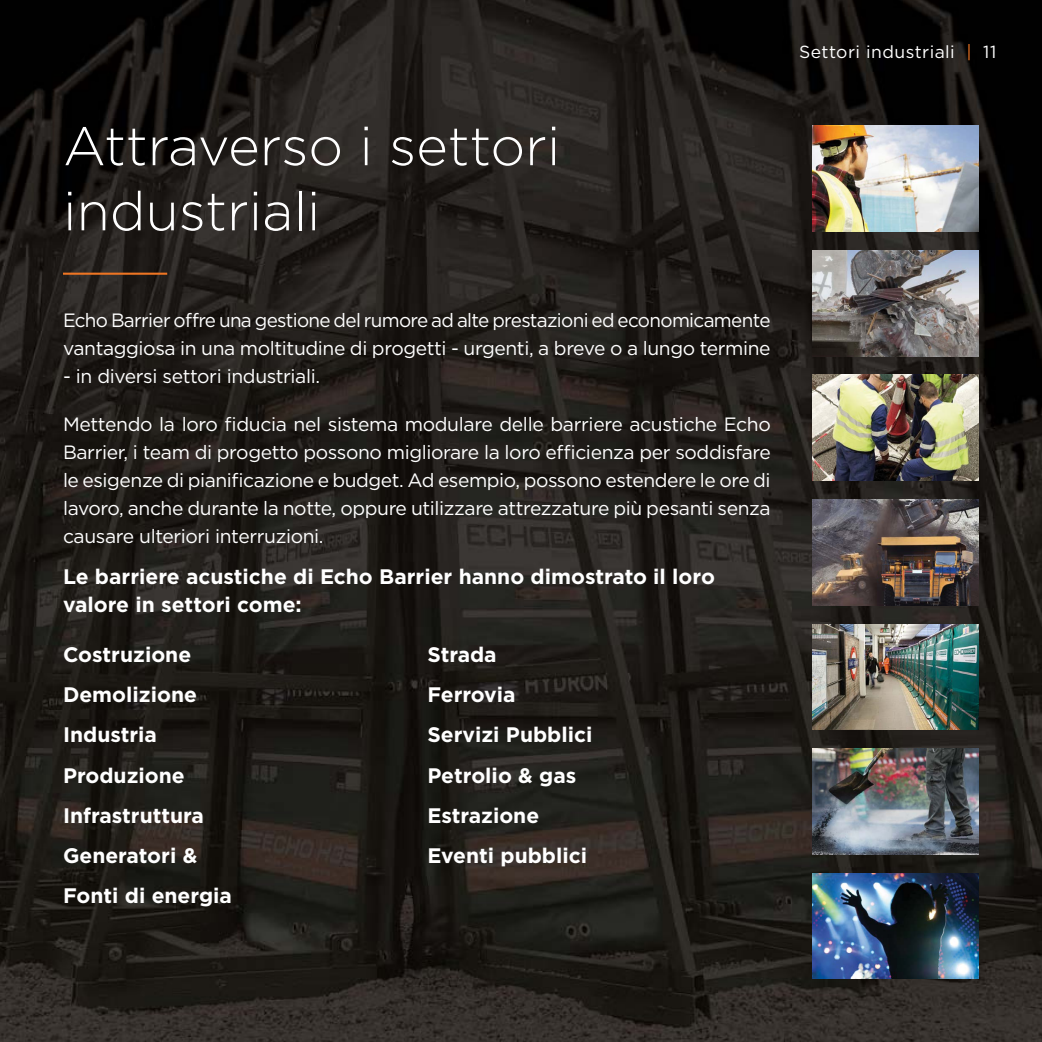
<style>
.page{position:relative;width:1042px;height:1042px;background:#fff}
.page>*{position:absolute;margin:0;border:0;box-sizing:border-box;transform-origin:0 0}
.t1{font:300 54.25px/65.1px "Gotham";color:#fff}
.t2{font:700 21px/28px "Gotham";color:#fff}
.Body_11_space_line_1{font:19.25px/28px "Gotham";letter-spacing:-.02em;color:#fff}
.bodycopy{font:17.5px "Gotham";letter-spacing:.025em;color:#fff}
.s1{color:#ee7523}
</style>
<div class="page">
<img style="left:1px;top:0;width:1041px;height:1042px">
<svg style="left:0;top:0;width:1px;height:1042px"></svg>
<img style="left:812px;top:126px;width:167px;height:105px">
<img style="left:812px;top:250px;width:167px;height:106px">
<img style="left:812px;top:748px;width:167px;height:106px">
<img style="left:812px;top:375px;width:167px;height:106px">
<img style="left:812px;top:499px;width:167px;height:106px">
<img style="left:812px;top:873px;width:167px;height:106px">
<img style="left:812px;top:624px;width:167px;height:106px">
<hr style="left:63px;top:273px;width:104px;height:2px;background:#ee7523">
<p class="t1" style="left:63px;top:113px;width:499px">Attraverso i settori industriali</p>
<p class="bodycopy" style="left:799px;top:41px;width:199px">Settori industriali <span class="s1">|</span> 11</p>
<p class="Body_11_space_line_1" style="left:63px;top:306px;width:709px">Echo Barrier offre una gestione del rumore ad alte prestazioni ed economicamente vantaggiosa in una moltitudine di progetti - urgenti, a breve o a lungo termine</p>
<p class="Body_11_space_line_1" style="left:63px;top:362px;width:259px">- in diversi settori industriali.</p>
<p class="Body_11_space_line_1" style="left:63px;top:410px;width:709px;text-align:justify">Mettendo la loro fiducia nel sistema modulare delle barriere acustiche Echo Barrier, i team di progetto possono migliorare la loro efficienza per soddisfare le esigenze di pianificazione e budget. Ad esempio, possono estendere le ore di lavoro, anche durante la notte, oppure utilizzare attrezzature più pesanti senza causare ulteriori interruzioni.</p>
<p class="t2" style="left:63px;top:561px;width:653px">Le barriere acustiche di Echo Barrier hanno dimostrato il loro valore in settori come:</p>
<p class="t2" style="left:63px;top:640px;width:130px">Costruzione</p>
<p class="t2" style="left:63px;top:680px;width:135px">Demolizione</p>
<p class="t2" style="left:63px;top:720px;width:95px">Industria</p>
<p class="t2" style="left:63px;top:760px;width:123px">Produzione</p>
<p class="t2" style="left:63px;top:801px;width:142px">Infrastruttura</p>
<p class="t2" style="left:63px;top:841px;width:136px">Generatori &amp;</p>
<p class="t2" style="left:63px;top:881px;width:171px">Fonti di energia</p>
<p class="t2" style="left:427px;top:640px;width:71px">Strada</p>
<p class="t2" style="left:427px;top:680px;width:90px">Ferrovia</p>
<p class="t2" style="left:427px;top:720px;width:167px">Servizi Pubblici</p>
<p class="t2" style="left:427px;top:760px;width:150px">Petrolio &amp; gas</p>
<p class="t2" style="left:427px;top:801px;width:113px">Estrazione</p>
<p class="t2" style="left:427px;top:841px;width:161px">Eventi pubblici</p>
</div>
